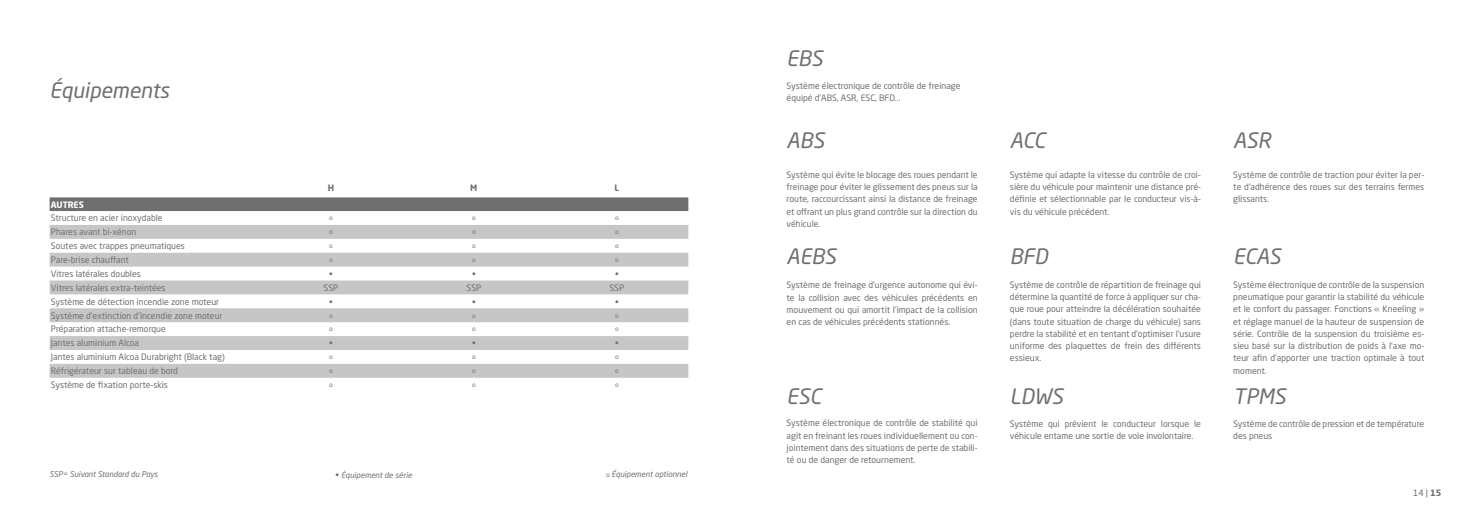
<style>
.page{position:relative;width:1474px;height:521px;background:#fff}
.page>*{position:absolute;margin:0;border:0;box-sizing:border-box;transform-origin:0 0}
.t1{font:italic 21px "Neo Sans Std";color:#706f6f}
.t2{font:8.75px/12.2px "Neo Sans Std";color:#706f6f;text-align:justify}
.t3{font:700 8.75px "Neo Sans Std";color:#fff}
.t4{font:700 8.75px "Neo Sans Std";color:#706f6f}
.t5{font:italic 7.88px "Neo Sans Std";color:#706f6f}
.t6{font:6.12px "Neo Sans Std";color:#706f6f}
.s1{font-style:normal;font-size:6.12px}
.s2{font-style:normal;font-size:8.75px}
.s3{font-weight:700}
</style>
<div class="page">
<svg style="left:50px;top:197px;width:638px;height:14px;background:#747373"></svg>
<svg style="left:50px;top:225px;width:638px;height:153px;fill:#c6c6c6"></svg>
<h1 class="t1" style="left:50px;top:77px;width:121px">Équipements</h1>
<p class="t4" style="left:328px;top:182px;width:8px">H</p>
<p class="t4" style="left:470px;top:182px;width:9px">M</p>
<p class="t4" style="left:614px;top:182px;width:6px">L</p>
<p class="t3" style="left:51px;top:199px;width:35px">AUTRES</p>
<p class="t2" style="left:51px;top:212px;width:113px">Structure en acier inoxydable</p>
<p class="t6" style="left:329px;top:214px;width:5px">0</p>
<p class="t6" style="left:472px;top:214px;width:5px">0</p>
<p class="t6" style="left:615px;top:214px;width:5px">0</p>
<p class="t2" style="left:51px;top:226px;width:87px">Phares avant bi-xénon</p>
<p class="t6" style="left:329px;top:228px;width:5px">0</p>
<p class="t6" style="left:472px;top:228px;width:5px">0</p>
<p class="t6" style="left:615px;top:228px;width:5px">0</p>
<p class="t2" style="left:51px;top:240px;width:136px">Soutes avec trappes pneumatiques</p>
<p class="t6" style="left:329px;top:242px;width:5px">0</p>
<p class="t6" style="left:472px;top:242px;width:5px">0</p>
<p class="t6" style="left:615px;top:242px;width:5px">0</p>
<p class="t2" style="left:51px;top:253px;width:79px">Pare-brise chauffant</p>
<p class="t6" style="left:329px;top:256px;width:5px">0</p>
<p class="t6" style="left:472px;top:256px;width:5px">0</p>
<p class="t6" style="left:615px;top:256px;width:5px">0</p>
<p class="t2" style="left:51px;top:267px;width:92px">Vitres latérales doubles</p>
<p class="t2" style="left:329px;top:267px;width:5px">•</p>
<p class="t2" style="left:472px;top:267px;width:5px">•</p>
<p class="t2" style="left:615px;top:267px;width:5px">•</p>
<p class="t2" style="left:51px;top:281px;width:116px">Vitres latérales extra-teintées</p>
<p class="t2" style="left:323px;top:281px;width:16px">SSP</p>
<p class="t2" style="left:466px;top:281px;width:16px">SSP</p>
<p class="t2" style="left:609px;top:281px;width:16px">SSP</p>
<p class="t2" style="left:51px;top:295px;width:170px">Système de détection incendie zone moteur</p>
<p class="t2" style="left:329px;top:295px;width:5px">•</p>
<p class="t2" style="left:472px;top:295px;width:5px">•</p>
<p class="t2" style="left:615px;top:295px;width:5px">•</p>
<p class="t2" style="left:51px;top:309px;width:173px">Système d’extinction d’incendie zone moteur</p>
<p class="t6" style="left:329px;top:312px;width:5px">0</p>
<p class="t6" style="left:472px;top:312px;width:5px">0</p>
<p class="t6" style="left:615px;top:312px;width:5px">0</p>
<p class="t2" style="left:51px;top:323px;width:116px">Préparation attache-remorque</p>
<p class="t6" style="left:329px;top:325px;width:5px">0</p>
<p class="t6" style="left:472px;top:325px;width:5px">0</p>
<p class="t6" style="left:615px;top:325px;width:5px">0</p>
<p class="t2" style="left:51px;top:337px;width:90px">Jantes aluminium Alcoa</p>
<p class="t2" style="left:329px;top:337px;width:5px">•</p>
<p class="t2" style="left:472px;top:337px;width:5px">•</p>
<p class="t2" style="left:615px;top:337px;width:5px">•</p>
<p class="t2" style="left:51px;top:351px;width:175px">Jantes aluminium Alcoa Durabright (Black tag)</p>
<p class="t6" style="left:329px;top:353px;width:5px">0</p>
<p class="t6" style="left:472px;top:353px;width:5px">0</p>
<p class="t6" style="left:615px;top:353px;width:5px">0</p>
<p class="t2" style="left:51px;top:365px;width:129px">Réfrigérateur sur tableau de bord</p>
<p class="t6" style="left:329px;top:367px;width:5px">0</p>
<p class="t6" style="left:472px;top:367px;width:5px">0</p>
<p class="t6" style="left:615px;top:367px;width:5px">0</p>
<p class="t2" style="left:51px;top:378px;width:119px">Système de fixation porte-skis</p>
<p class="t6" style="left:329px;top:381px;width:5px">0</p>
<p class="t6" style="left:472px;top:381px;width:5px">0</p>
<p class="t6" style="left:615px;top:381px;width:5px">0</p>
<p class="t5" style="left:50px;top:470px;width:110px">SSP= Suivant Standard du Pays</p>
<p class="t5" style="left:606px;top:470px;width:83px"><span class="s1">0</span> Équipement optionnel</p>
<p class="t5" style="left:335px;top:470px;width:78px"><span class="s2">•</span> Équipement de série</p>
<h1 class="t1" style="left:786px;top:45px;width:38px">EBS</h1>
<p class="t2" style="left:786px;top:79px;width:175px">Système électronique de contrôle de freinage équipé d’ABS, ASR, ESC, BFD...</p>
<h1 class="t1" style="left:786px;top:128px;width:39px">ABS</h1>
<p class="t2" style="left:786px;top:168px;width:192px">Système qui évite le blocage des roues pendant le freinage pour éviter le glissement des pneus sur la route, raccourcissant ainsi la distance de freinage et offrant un plus grand contrôle sur la direction du véhicule.</p>
<h1 class="t1" style="left:786px;top:244px;width:51px">AEBS</h1>
<p class="t2" style="left:786px;top:279px;width:193px">Système de freinage d’urgence autonome qui évi&shy;te la collision avec des véhicules précédents en mouvement ou qui amortit l’impact de la collision en cas de véhicules précédents stationnés.</p>
<h1 class="t1" style="left:786px;top:383px;width:36px">ESC</h1>
<p class="t2" style="left:786px;top:417px;width:192px">Système électronique de contrôle de stabilité qui agit en freinant les roues individuellement ou con&shy;jointement dans des situations de perte de stabili&shy;té ou de danger de retournement.</p>
<h1 class="t1" style="left:1009px;top:128px;width:37px">ACC</h1>
<p class="t2" style="left:1009px;top:168px;width:193px">Système qui adapte la vitesse du contrôle de croi&shy;sière du véhicule pour maintenir une distance pré&shy;définie et sélectionnable par le conducteur vis-à&shy;vis du véhicule précédent.</p>
<h1 class="t1" style="left:1009px;top:244px;width:39px">BFD</h1>
<p class="t2" style="left:1009px;top:278px;width:193px">Système de contrôle de répartition de freinage qui détermine la quantité de force à appliquer sur cha&shy;que roue pour atteindre la décélération souhaitée (dans toute situation de charge du véhicule) sans perdre la stabilité et en tentant d’optimiser l’usure uniforme des plaquettes de frein des différents essieux.</p>
<h1 class="t1" style="left:1009px;top:383px;width:54px">LDWS</h1>
<p class="t2" style="left:1009px;top:417px;width:192px">Système qui prévient le conducteur lorsque le véhicule entame une sortie de voie involontaire.</p>
<h1 class="t1" style="left:1233px;top:128px;width:39px">ASR</h1>
<p class="t2" style="left:1233px;top:168px;width:192px">Système de contrôle de traction pour éviter la per&shy;te d’adhérence des roues sur des terrains fermes glissants.</p>
<h1 class="t1" style="left:1233px;top:244px;width:49px">ECAS</h1>
<p class="t2" style="left:1233px;top:278px;width:193px">Système électronique de contrôle de la suspension pneumatique pour garantir la stabilité du véhicule et le confort du passager. Fonctions « Kneeling » et réglage manuel de la hauteur de suspension de série. Contrôle de la suspension du troisième es&shy;sieu basé sur la distribution de poids à l’axe mo&shy;teur afin d’apporter une traction optimale à tout moment.</p>
<h1 class="t1" style="left:1233px;top:383px;width:54px">TPMS</h1>
<p class="t2" style="left:1233px;top:417px;width:192px">Système de contrôle de pression et de température des pneus</p>
<p class="t2" style="left:1412px;top:487px;width:30px">14 | <span class="s3">15</span></p>
</div>
